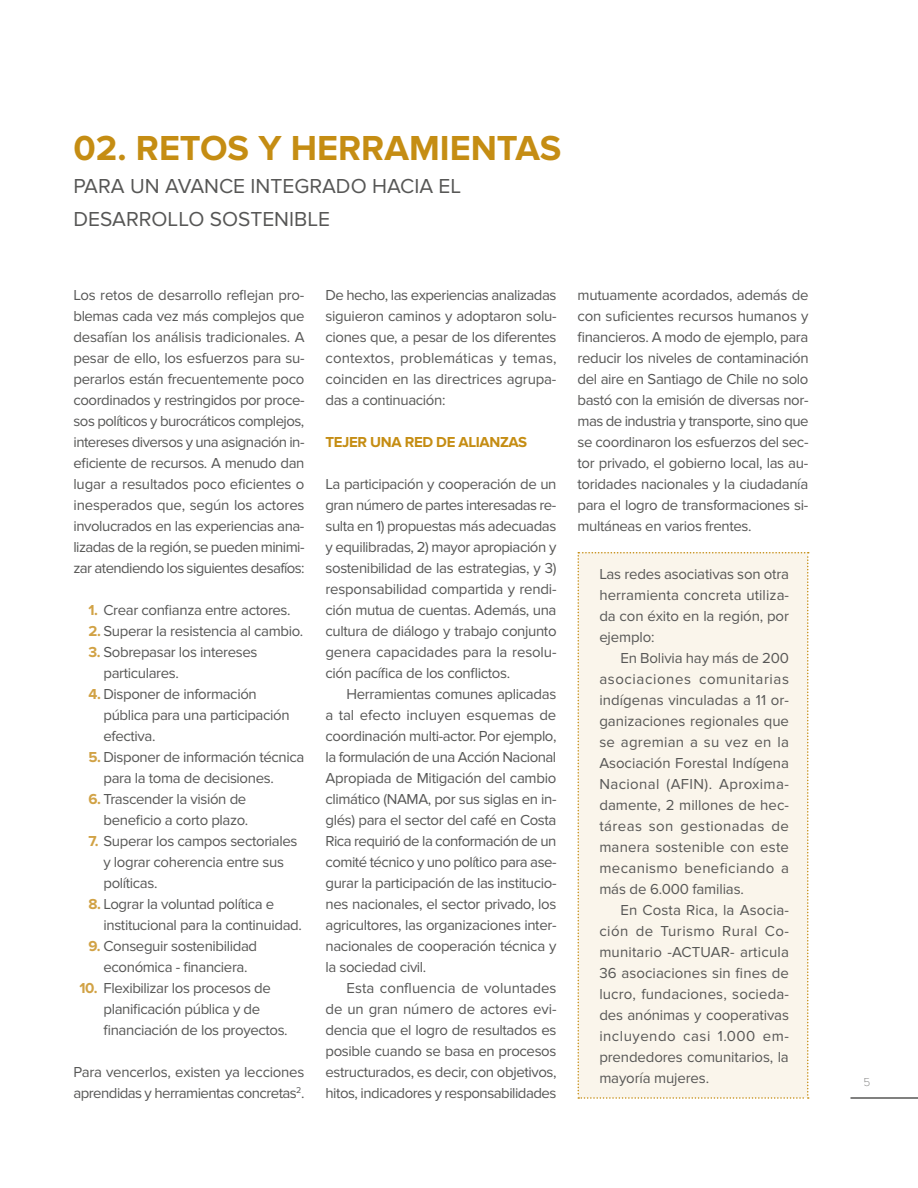
<style>
.page{position:relative;width:918px;height:1188px;background:#fff}
.page>*{position:absolute;margin:0;border:0;box-sizing:border-box;transform-origin:0 0}
.t1{font:700 36px "Proxima Nova";color:#c58d13}
.t2{font:21px/33px "Proxima Nova";color:#575756}
.t3{font:15px/21px "Proxima Nova";letter-spacing:-.025em;color:#575756;text-align:justify}
.t4{font:700 15px "Proxima Nova";letter-spacing:-.025em;color:#c58d13}
.t5{font:100 12px "Proxima Nova T";color:#575756}
.s1{font-weight:700;color:#d1a245}
</style>
<div class="page">
<div style="left:578px;top:552px;width:231px;height:547px;background:#faf5eb"></div>
<hr style="left:850px;top:1097px;width:68px;height:2px;background:#575756">
<h1 class="t1" style="left:74px;top:128px;width:490px">02. RETOS Y HERRAMIENTAS</h1>
<h2 class="t2" style="left:74px;top:170px;width:389px">PARA UN AVANCE INTEGRADO HACIA EL<br>DESARROLLO SOSTENIBLE</h2>
<p class="t3" style="left:74px;top:285px;width:233px">Los retos de desarrollo reflejan pro&shy;blemas cada vez más complejos que desafían los análisis tradicionales. A pesar de ello, los esfuerzos para su&shy;perarlos están frecuentemente poco coordinados y restringidos por proce&shy;sos políticos y burocráticos complejos, intereses diversos y una asignación in&shy;eficiente de recursos. A menudo dan lugar a resultados poco eficientes o inesperados que, según los actores involucrados en las experiencias ana&shy;lizadas de la región, se pueden minimi&shy;zar atendiendo los siguientes desafíos:</p>
<p class="t3" style="left:88px;top:600px;width:204px"><span class="s1">1.</span> Crear confianza entre actores.</p>
<p class="t3" style="left:88px;top:621px;width:216px"><span class="s1">2.</span> Superar la resistencia al cambio.</p>
<p class="t3" style="left:104px;top:642px;width:156px;text-indent:-15px"><span class="s1">3.</span> Sobrepasar los intereses particulares.</p>
<p class="t3" style="left:104px;top:684px;width:188px;text-align:left;text-indent:-15px"><span class="s1">4.</span> Disponer de información pública para una participación efectiva.</p>
<p class="t3" style="left:104px;top:747px;width:202px;text-indent:-15px"><span class="s1">5.</span> Disponer de información técnica para la toma de decisiones.</p>
<p class="t3" style="left:88px;top:789px;width:161px;text-align:right"><span class="s1">6.</span> Trascender la visión de beneficio a corto plazo.</p>
<p class="t3" style="left:104px;top:831px;width:195px;text-align:left;text-indent:-15px"><span class="s1">7.</span> Superar los campos sectoriales y lograr coherencia entre sus políticas.</p>
<p class="t3" style="left:104px;top:894px;width:200px;text-indent:-15px"><span class="s1">8.</span> Lograr la voluntad política e institucional para la continuidad.</p>
<p class="t3" style="left:88px;top:936px;width:170px;text-align:center"><span class="s1">9.</span> Conseguir sostenibilidad económica - financiera.</p>
<p class="t3" style="left:104px;top:978px;width:186px;text-align:left;text-indent:-24px"><span class="s1">10.</span> Flexibilizar los procesos de planificación pública y de financiación de los proyectos.</p>
<p class="t3" style="left:74px;top:1062px;width:232px">Para vencerlos, existen ya lecciones aprendidas y herramientas concretas<sup>2</sup>.</p>
<p class="t3" style="left:325px;top:285px;width:233px">De hecho, las experiencias analizadas siguieron caminos y adoptaron solu&shy;ciones que, a pesar de los diferentes contextos, problemáticas y temas, coinciden en las directrices agrupa&shy;das a continuación:</p>
<p class="t4" style="left:325px;top:433px;width:203px">TEJER UNA RED DE ALIANZAS</p>
<p class="t3" style="left:325px;top:474px;width:233px">La participación y cooperación de un gran número de partes interesadas re&shy;sulta en 1) propuestas más adecuadas y equilibradas, 2) mayor apropiación y sostenibilidad de las estrategias, y 3) responsabilidad compartida y rendi&shy;ción mutua de cuentas. Además, una cultura de diálogo y trabajo conjunto genera capacidades para la resolu&shy;ción pacífica de los conflictos.</p>
<p class="t3" style="left:325px;top:684px;width:233px;text-indent:21px">Herramientas comunes aplicadas a tal efecto incluyen esquemas de coordinación multi-actor. Por ejemplo, la formulación de una Acción Nacional Apropiada de Mitigación del cambio climático (NAMA, por sus siglas en in&shy;glés) para el sector del café en Costa Rica requirió de la conformación de un comité técnico y uno político para ase&shy;gurar la participación de las institucio&shy;nes nacionales, el sector privado, los agricultores, las organizaciones inter&shy;nacionales de cooperación técnica y la sociedad civil.</p>
<p class="t3" style="left:325px;top:978px;width:233px;text-indent:21px">Esta confluencia de voluntades de un gran número de actores evi&shy;dencia que el logro de resultados es posible cuando se basa en procesos estructurados, es decir, con objetivos, hitos, indicadores y responsabilidades</p>
<p class="t3" style="left:578px;top:285px;width:233px">mutuamente acordados, además de con suficientes recursos humanos y financieros. A modo de ejemplo, para reducir los niveles de contaminación del aire en Santiago de Chile no solo bastó con la emisión de diversas nor&shy;mas de industria y transporte, sino que se coordinaron los esfuerzos del sec&shy;tor privado, el gobierno local, las au&shy;toridades nacionales y la ciudadanía para el logro de transformaciones si&shy;multáneas en varios frentes.</p>
<p class="t3" style="left:599px;top:564px;width:191px">Las redes asociativas son otra herramienta concreta utiliza&shy;da con éxito en la región, por ejemplo:</p>
<p class="t3" style="left:599px;top:648px;width:191px;text-indent:21px">En Bolivia hay más de 200 asociaciones comunitarias indígenas vinculadas a 11 or&shy;ganizaciones regionales que se agremian a su vez en la Asociación Forestal Indígena Nacional (AFIN). Aproxima&shy;damente, 2 millones de hec&shy;táreas son gestionadas de manera sostenible con este mecanismo beneficiando a más de 6.000 familias.</p>
<p class="t3" style="left:599px;top:900px;width:191px;text-indent:21px">En Costa Rica, la Asocia&shy;ción de Turismo Rural Co&shy;munitario -ACTUAR- articula 36 asociaciones sin fines de lucro, fundaciones, socieda&shy;des anónimas y cooperativas incluyendo casi 1.000 em&shy;prendedores comunitarios, la mayoría mujeres.</p>
<p class="t5" style="left:863px;top:1075px;width:8px">5</p>
</div>
